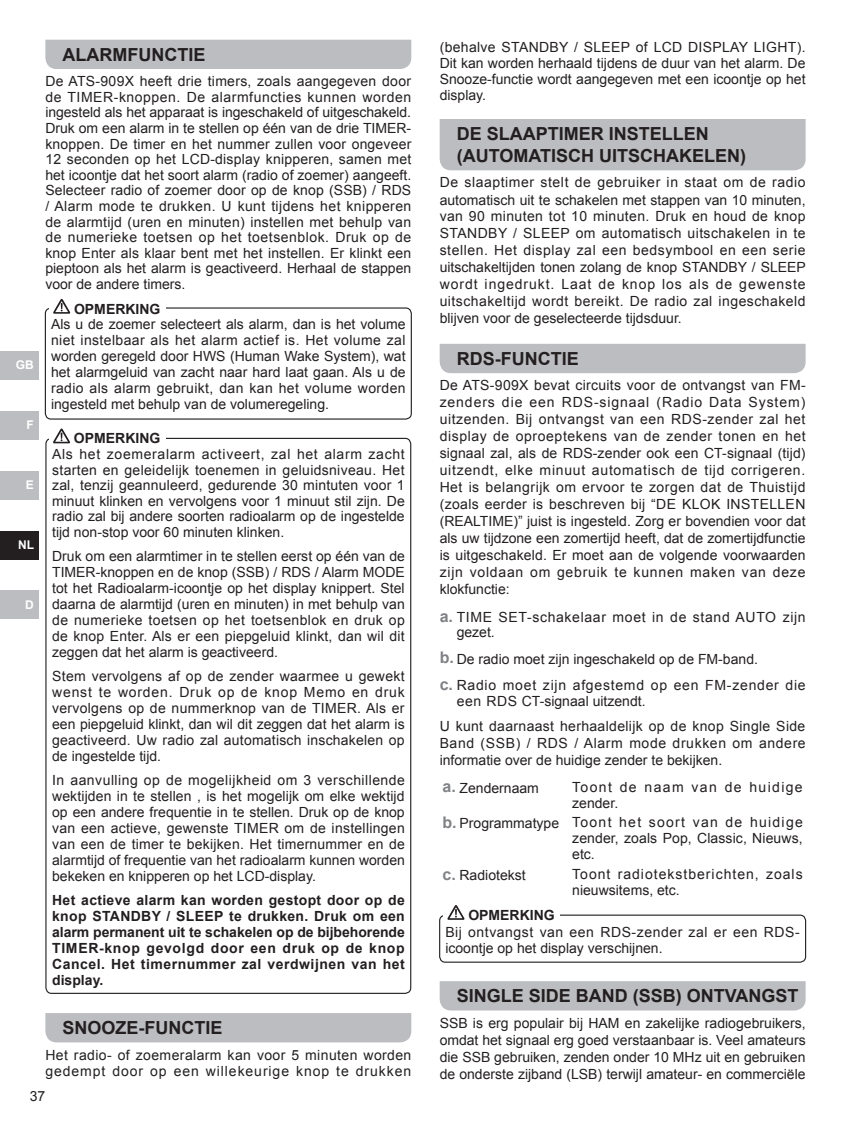
<style>
.page{position:relative;width:851px;height:1134px;background:#fff}
.page>*{position:absolute;margin:0;border:0;box-sizing:border-box;transform-origin:0 0}
.t1{font:700 18px/22px "Arial";color:#231f20}
.t2{font:14px/16px "Arial";color:#231f20;text-align:justify}
.t3{font:700 14px/16px "Arial";letter-spacing:.035em;color:#231f20;text-align:justify}
.t4{font:14px/16px "Arial";letter-spacing:.045em;color:#231f20}
.t5{font:14px/26.6px "Arial";letter-spacing:.05em;color:#231f20}
.t6{font:14px/16px "Arial";letter-spacing:.04em;color:#231f20}
.t7{font:14px/25px "Arial";letter-spacing:.025em;color:#231f20}
.t8{font:14px/16px "Arial";letter-spacing:.07em;color:#231f20}
.t9{font:14px/16px "Arial";letter-spacing:.095em;color:#231f20}
.t10{font:700 14px "Arial";color:#231f20}
.t11{font:700 12px "Arial";color:#fff}
.s1{font-weight:700;font-size:16px;color:#808285}
</style>
<div class="page">
<div style="left:0;top:351px;width:39px;height:28px;background:#bcbdc0"></div>
<div style="left:0;top:411px;width:39px;height:28px;background:#bcbdc0"></div>
<div style="left:0;top:471px;width:39px;height:28px;background:#bcbdc0"></div>
<div style="left:0;top:531px;width:39px;height:28px;background:#231f20"></div>
<div style="left:0;top:591px;width:39px;height:28px;background:#bcbdc0"></div>
<div style="left:45px;top:40px;width:366px;height:29px;background:#bcbdc0"></div>
<div style="left:45px;top:307px;width:367px;height:113px;border:1px solid #231f20;border-radius:6px"></div>
<div style="left:45px;top:1013px;width:366px;height:29px;background:#bcbdc0"></div>
<div style="left:49px;top:300px;width:116px;height:18px;background:#fff"></div>
<svg style="left:53px;top:299px;width:17px;height:15px"></svg>
<svg style="left:53px;top:428px;width:17px;height:15px"></svg>
<div style="left:439px;top:119px;width:366px;height:51px;background:#bcbdc0"></div>
<div style="left:439px;top:344px;width:366px;height:29px;background:#bcbdc0"></div>
<div style="left:439px;top:914px;width:367px;height:49px;border:1px solid #231f20;border-radius:6px"></div>
<div style="left:439px;top:981px;width:366px;height:29px;background:#bcbdc0"></div>
<div style="left:443px;top:907px;width:116px;height:17px;background:#fff"></div>
<svg style="left:447px;top:905px;width:17px;height:15px"></svg>
<p class="t11" style="left:16px;top:361px;width:19px">GB</p>
<p class="t11" style="left:27px;top:421px;width:9px">F</p>
<p class="t11" style="left:26px;top:481px;width:10px">E</p>
<p class="t11" style="left:18px;top:541px;width:17px">NL</p>
<p class="t11" style="left:25px;top:600px;width:10px">D</p>
<p class="t1" style="left:62px;top:45px;width:144px">ALARMFUNCTIE</p>
<p class="t2" style="left:45px;top:75px;width:367px">De ATS-909X heeft drie timers, zoals aangegeven door de TIMER-knoppen. De alarmfuncties kunnen worden ingesteld als het apparaat is ingeschakeld of uitgeschakeld.<br>Druk om een alarm in te stellen op één van de drie TIMER&shy;knoppen. De timer en het nummer zullen voor ongeveer 12 seconden op het LCD-display knipperen, samen met het icoontje dat het soort alarm (radio of zoemer) aangeeft.<br>Selecteer radio of zoemer door op de knop (SSB) / RDS / Alarm mode te drukken. U kunt tijdens het knipperen de alarmtijd (uren en minuten) instellen met behulp van de numerieke toetsen op het toetsenblok. Druk op de knop Enter als klaar bent met het instellen. Er klinkt een pieptoon als het alarm is geactiveerd. Herhaal de stappen voor de andere timers.</p>
<p class="t10" style="left:74px;top:303px;width:88px">OPMERKING</p>
<p class="t2" style="left:51px;top:318px;width:356px">Als u de zoemer selecteert als alarm, dan is het volume niet instelbaar als het alarm actief is. Het volume zal worden geregeld door HWS (Human Wake System), wat het alarmgeluid van zacht naar hard laat gaan. Als u de radio als alarm gebruikt, dan kan het volume worden ingesteld met behulp van de volumeregeling.</p>
<p class="t2" style="left:52px;top:447px;width:354px">Als het zoemeralarm activeert, zal het alarm zacht starten en geleidelijk toenemen in geluidsniveau. Het zal, tenzij geannuleerd, gedurende 30 mintuten voor 1 minuut klinken en vervolgens voor 1 minuut stil zijn. De radio zal bij andere soorten radioalarm op de ingestelde tijd non-stop voor 60 minuten klinken.</p>
<p class="t2" style="left:52px;top:549px;width:354px">Druk om een alarmtimer in te stellen eerst op één van de TIMER-knoppen en de knop (SSB) / RDS / Alarm MODE tot het Radioalarm-icoontje op het display knippert. Stel daarna de alarmtijd (uren en minuten) in met behulp van de numerieke toetsen op het toetsenblok en druk op de knop Enter. Als er een piepgeluid klinkt, dan wil dit zeggen dat het alarm is geactiveerd.</p>
<p class="t2" style="left:52px;top:669px;width:354px">Stem vervolgens af op de zender waarmee u gewekt wenst te worden. Druk op de knop Memo en druk vervolgens op de nummerknop van de TIMER. Als er een piepgeluid klinkt, dan wil dit zeggen dat het alarm is geactiveerd. Uw radio zal automatisch inschakelen op de ingestelde tijd.</p>
<p class="t2" style="left:52px;top:773px;width:354px">In aanvulling op de mogelijkheid om 3 verschillende wektijden in te stellen , is het mogelijk om elke wektijd op een andere frequentie in te stellen. Druk op de knop van een actieve, gewenste TIMER om de instellingen van een de timer te bekijken. Het timernummer en de alarmtijd of frequentie van het radioalarm kunnen worden bekeken en knipperen op het LCD-display.</p>
<p class="t3" style="left:52px;top:893px;width:354px">Het actieve alarm kan worden gestopt door op de knop STANDBY / SLEEP te drukken. Druk om een alarm permanent uit te schakelen op de bijbehorende TIMER-knop gevolgd door een druk op de knop Cancel. Het timernummer zal verdwijnen van het display.</p>
<p class="t10" style="left:74px;top:433px;width:88px">OPMERKING</p>
<p class="t1" style="left:62px;top:1018px;width:162px">SNOOZE-FUNCTIE</p>
<p class="t4" style="left:45px;top:1048px;width:367px">Het radio- of zoemeralarm kan voor 5 minuten worden gedempt door op een willekeurige knop te drukken</p>
<p class="t2" style="left:30px;top:1089px;width:17px">37</p>
<p class="t2" style="left:439px;top:40px;width:367px">(behalve STANDBY / SLEEP of LCD DISPLAY LIGHT).<br>Dit kan worden herhaald tijdens de duur van het alarm. De Snooze-functie wordt aangegeven met een icoontje op het display.</p>
<p class="t1" style="left:456px;top:124px;width:291px">DE SLAAPTIMER INSTELLEN (AUTOMATISCH UITSCHAKELEN)</p>
<p class="t2" style="left:439px;top:175px;width:367px;line-height:17px">De slaaptimer stelt de gebruiker in staat om de radio automatisch uit te schakelen met stappen van 10 minuten, van 90 minuten tot 10 minuten. Druk en houd de knop STANDBY / SLEEP om automatisch uitschakelen in te stellen. Het display zal een bedsymbool en een serie uitschakeltijden tonen zolang de knop STANDBY / SLEEP wordt ingedrukt. Laat de knop los als de gewenste uitschakeltijd wordt bereikt. De radio zal ingeschakeld blijven voor de geselecteerde tijdsduur.</p>
<p class="t1" style="left:456px;top:349px;width:123px">RDS-FUNCTIE</p>
<p class="t2" style="left:439px;top:378px;width:367px;line-height:17px">De ATS-909X bevat circuits voor de ontvangst van FM&shy;zenders die een RDS-signaal (Radio Data System) uitzenden. Bij ontvangst van een RDS-zender zal het display de oproeptekens van de zender tonen en het signaal zal, als de RDS-zender ook een CT-signaal (tijd) uitzendt, elke minuut automatisch de tijd corrigeren.<br>Het is belangrijk om ervoor te zorgen dat de Thuistijd (zoals eerder is beschreven bij “DE KLOK INSTELLEN (REALTIME)” juist is ingesteld. Zorg er bovendien voor dat als uw tijdzone een zomertijd heeft, dat de zomertijdfunctie is uitgeschakeld. Er moet aan de volgende voorwaarden zijn voldaan om gebruik te kunnen maken van deze klokfunctie:</p>
<p class="t4" style="left:456px;top:611px;width:350px;line-height:15px;text-indent:-17px"><span class="s1">a.</span> TIME SET-schakelaar moet in de stand AUTO zijn gezet.</p>
<p class="t5" style="left:439px;top:647px;width:367px"><span class="s1">b.</span> De radio moet zijn ingeschakeld op de FM-band.<br><span class="s1">c.</span> Radio moet zijn afgestemd op een FM-zender die</p>
<p class="t7" style="left:439px;top:690px;width:367px;text-indent:17px">een RDS CT-signaal uitzendt.<br>U kunt daarnaast herhaaldelijk op de knop Single Side</p>
<p class="t2" style="left:439px;top:736px;width:367px;line-height:17px">Band (SSB) / RDS / Alarm mode drukken om andere informatie over de huidige zender te bekijken.</p>
<p class="t2" style="left:442px;top:781px;width:98px"><span class="s1">a.</span> Zendernaam</p>
<p class="t9" style="left:572px;top:780px;width:232px">Toont de naam van de huidige zender.</p>
<p class="t2" style="left:572px;top:816px;width:232px;text-indent:-130px"><span class="s1">b.</span> Programmatype Toont het soort van de huidige zender, zoals Pop, Classic, Nieuws, etc.</p>
<p class="t2" style="left:442px;top:868px;width:85px"><span class="s1">c.</span> Radiotekst</p>
<p class="t8" style="left:572px;top:867px;width:232px">Toont radiotekstberichten, zoals nieuwsitems, etc.</p>
<p class="t10" style="left:468px;top:909px;width:88px">OPMERKING</p>
<p class="t6" style="left:445px;top:925px;width:356px">Bij ontvangst van een RDS-zender zal er een RDS&shy;icoontje op het display verschijnen.</p>
<p class="t1" style="left:456px;top:987px;width:343px">SINGLE SIDE BAND (SSB) ONTVANGST</p>
<p class="t2" style="left:439px;top:1015px;width:367px;line-height:17px">SSB is erg populair bij HAM en zakelijke radiogebruikers, omdat het signaal erg goed verstaanbaar is. Veel amateurs die SSB gebruiken, zenden onder 10 MHz uit en gebruiken de onderste zijband (LSB) terwijl amateur- en commerciële</p>
</div>
